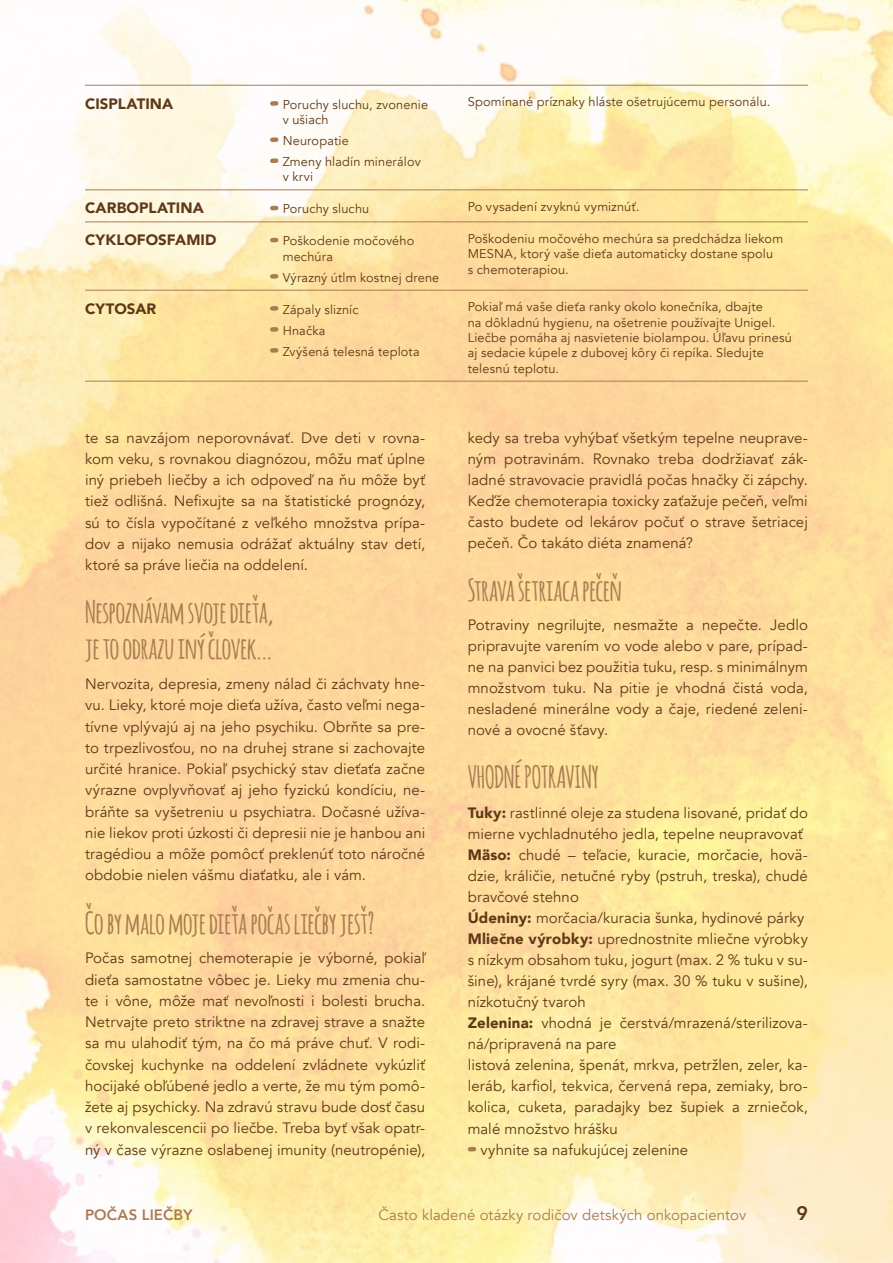
<style>
.page{position:relative;width:893px;height:1263px;background:#fff}
.page>*{position:absolute;margin:0;border:0;box-sizing:border-box;transform-origin:0 0}
.t1{font:700 30px/36.3px "Amatic";letter-spacing:-.005em;color:#a97c51}
.t2{font:800 19.5px "Avenir";color:#5f3916}
.t3{font:15px/21.3px "Avenir";letter-spacing:.005em;color:#5f3916;text-align:justify}
.t4{font:15px "Avenir";letter-spacing:.005em;color:#a97c51}
.t5{font:900 15px "Avenir";letter-spacing:.005em;color:#5f3916}
.t6{font:800 15px "Avenir";letter-spacing:.005em;color:#a97c51}
.t7{font:12.75px/15.3px "Avenir";letter-spacing:.015em;color:#5f3916}
.s1{font-weight:900}
</style>
<div class="page">
<img style="left:0;top:0;width:893px;height:1263px">
<svg style="left:470px;top:1147px;width:4px;height:4px"></svg>
<hr style="left:85px;top:85px;width:168px;height:1px;background:#a97c51">
<svg style="left:253px;top:85px;width:17px;height:1px"></svg>
<hr style="left:270px;top:85px;width:181px;height:1px;background:#a97c51">
<svg style="left:451px;top:85px;width:17px;height:1px"></svg>
<hr style="left:468px;top:85px;width:340px;height:1px;background:#a97c51">
<hr style="left:85px;top:190px;width:168px;height:1px;background:#a97c51">
<svg style="left:253px;top:190px;width:17px;height:1px"></svg>
<hr style="left:270px;top:190px;width:181px;height:1px;background:#a97c51">
<svg style="left:451px;top:190px;width:17px;height:1px"></svg>
<hr style="left:468px;top:190px;width:340px;height:1px;background:#a97c51">
<hr style="left:85px;top:222px;width:168px;height:1px;background:#a97c51">
<svg style="left:253px;top:222px;width:17px;height:1px"></svg>
<hr style="left:270px;top:222px;width:181px;height:1px;background:#a97c51">
<svg style="left:451px;top:222px;width:17px;height:1px"></svg>
<hr style="left:468px;top:222px;width:340px;height:1px;background:#a97c51">
<hr style="left:85px;top:290px;width:168px;height:1px;background:#a97c51">
<svg style="left:253px;top:290px;width:17px;height:1px"></svg>
<hr style="left:270px;top:290px;width:181px;height:1px;background:#a97c51">
<svg style="left:451px;top:290px;width:17px;height:1px"></svg>
<hr style="left:468px;top:290px;width:340px;height:1px;background:#a97c51">
<hr style="left:85px;top:381px;width:168px;height:1px;background:#a97c51">
<svg style="left:253px;top:381px;width:17px;height:1px"></svg>
<hr style="left:270px;top:381px;width:181px;height:1px;background:#a97c51">
<svg style="left:451px;top:381px;width:17px;height:1px"></svg>
<hr style="left:468px;top:381px;width:340px;height:1px;background:#a97c51">
<svg style="left:272px;top:101px;width:4px;height:5px"></svg>
<svg style="left:272px;top:137px;width:4px;height:5px"></svg>
<svg style="left:272px;top:158px;width:4px;height:5px"></svg>
<svg style="left:272px;top:206px;width:4px;height:4px"></svg>
<svg style="left:272px;top:238px;width:4px;height:4px"></svg>
<svg style="left:272px;top:274px;width:4px;height:5px"></svg>
<svg style="left:272px;top:306px;width:4px;height:5px"></svg>
<svg style="left:272px;top:327px;width:4px;height:5px"></svg>
<svg style="left:272px;top:348px;width:4px;height:5px"></svg>
<p class="t5" style="left:85px;top:91px;width:90px">CISPLATINA</p>
<p class="t7" style="left:283px;top:97px;width:147px">Poruchy sluchu, zvonenie v ušiach</p>
<p class="t7" style="left:283px;top:130px;width:140px;line-height:21px">Neuropatie<br>Zmeny hladín minerálov</p>
<p class="t7" style="left:283px;top:170px;width:32px">v krvi</p>
<p class="t7" style="left:468px;top:95px;width:304px">Spomínané príznaky hláste ošetrujúcemu personálu.</p>
<p class="t5" style="left:85px;top:195px;width:120px">CARBOPLATINA</p>
<p class="t7" style="left:283px;top:202px;width:88px">Poruchy sluchu</p>
<p class="t7" style="left:468px;top:199px;width:173px">Po vysadení zvyknú vymiznúť.</p>
<p class="t5" style="left:85px;top:227px;width:133px">CYKLOFOSFAMID</p>
<p class="t7" style="left:283px;top:234px;width:133px">Poškodenie močového mechúra</p>
<p class="t7" style="left:283px;top:270px;width:158px">Výrazný útlm kostnej drene</p>
<p class="t7" style="left:468px;top:231px;width:317px">Poškodeniu močového mechúra sa predchádza liekom<br>MESNA, ktorý vaše dieťa automaticky dostane spolu<br>s chemoterapiou.</p>
<p class="t5" style="left:85px;top:296px;width:73px">CYTOSAR</p>
<p class="t7" style="left:283px;top:299px;width:139px;line-height:21px">Zápaly slizníc<br>Hnačka<br>Zvýšená telesná teplota</p>
<p class="t7" style="left:468px;top:300px;width:326px">Pokiaľ má vaše dieťa ranky okolo konečníka, dbajte<br>na dôkladnú hygienu, na ošetrenie používajte Unigel.<br>Liečbe pomáha aj nasvietenie biolampou. Úľavu prinesú aj sedacie kúpele z dubovej kôry či repíka. Sledujte telesnú teplotu.</p>
<p class="t3" style="left:85px;top:427px;width:342px">te sa navzájom neporovnávať. Dve deti v rovna&shy;kom veku, s rovnakou diagnózou, môžu mať úplne iný priebeh liečby a ich odpoveď na ňu môže byť tiež odlišná. Nefixujte sa na štatistické prognózy, sú to čísla vypočítané z veľkého množstva prípa&shy;dov a nijako nemusia odrážať aktuálny stav detí, ktoré sa práve liečia na oddelení.</p>
<h1 class="t1" style="left:85px;top:593px;width:190px">Nespoznávam svoje dieťa, jetoodrazu iný človek...</h1>
<p class="t3" style="left:85px;top:674px;width:342px">Nervozita, depresia, zmeny nálad či záchvaty hne&shy;vu. Lieky, ktoré moje dieťa užíva, často veľmi nega&shy;tívne vplývajú aj na jeho psychiku. Obrňte sa pre&shy;to trpezlivosťou, no na druhej strane si zachovajte určité hranice. Pokiaľ psychický stav dieťaťa začne výrazne ovplyvňovať aj jeho fyzickú kondíciu, ne&shy;bráňte sa vyšetreniu u psychiatra. Dočasné užíva&shy;nie liekov proti úzkosti či depresii nie je hanbou ani tragédiou a môže pomôcť preklenúť toto náročné obdobie nielen vášmu diaťatku, ale i vám.</p>
<h1 class="t1" style="left:85px;top:903px;width:291px">Čobymalo moje dieťa počas liečby jesť?</h1>
<p class="t3" style="left:85px;top:948px;width:342px">Počas samotnej chemoterapie je výborné, pokiaľ dieťa samostatne vôbec je. Lieky mu zmenia chu&shy;te i vône, môže mať nevoľnosti i bolesti brucha.<br>Netrvajte preto striktne na zdravej strave a snažte sa mu ulahodiť tým, na čo má práve chuť. V rodi&shy;čovskej kuchynke na oddelení zvládnete vykúzliť hocijaké obľúbené jedlo a verte, že mu tým pomô&shy;žete aj psychicky. Na zdravú stravu bude dosť času v rekonvalescencii po liečbe. Treba byť však opatr&shy;ný v čase výrazne oslabenej imunity (neutropénie),</p>
<p class="t3" style="left:468px;top:427px;width:342px">kedy sa treba vyhýbať všetkým tepelne neuprave&shy;ným potravinám. Rovnako treba dodržiavať zák&shy;ladné stravovacie pravidlá počas hnačky či zápchy.<br>Keďže chemoterapia toxicky zaťažuje pečeň, veľmi často budete od lekárov počuť o strave šetriacej pečeň. Čo takáto diéta znamená?</p>
<h1 class="t1" style="left:468px;top:570px;width:156px">Strava šetriaca pečeň</h1>
<p class="t3" style="left:468px;top:615px;width:342px">Potraviny negrilujte, nesmažte a nepečte. Jedlo pripravujte varením vo vode alebo v pare, prípad&shy;ne na panvici bez použitia tuku, resp. s minimálnym množstvom tuku. Na pitie je vhodná čistá voda, nesladené minerálne vody a čaje, riedené zeleni&shy;nové a ovocné šťavy.</p>
<h1 class="t1" style="left:468px;top:758px;width:132px">VHODNÉ POTRAVINY</h1>
<p class="t3" style="left:468px;top:802px;width:342px"><span class="s1">Tuky:</span> rastlinné oleje za studena lisované, pridať do</p>
<p class="t3" style="left:468px;top:823px;width:337px">mierne vychladnutého jedla, tepelne neupravovať</p>
<p class="t3" style="left:468px;top:844px;width:342px"><span class="s1">Mäso:</span> chudé – teľacie, kuracie, morčacie, hovä-</p>
<p class="t3" style="left:468px;top:865px;width:342px">dzie, králičie, netučné ryby (pstruh, treska), chudé</p>
<p class="t3" style="left:468px;top:886px;width:113px">bravčové stehno</p>
<p class="t3" style="left:468px;top:908px;width:338px"><span class="s1">Údeniny:</span> morčacia/kuracia šunka, hydinové párky</p>
<p class="t3" style="left:468px;top:929px;width:342px"><span class="s1">Mliečne výrobky:</span> uprednostnite mliečne výrobky</p>
<p class="t3" style="left:468px;top:950px;width:342px">s nízkym obsahom tuku, jogurt (max. 2 % tuku v su-</p>
<p class="t3" style="left:468px;top:971px;width:342px">šine), krájané tvrdé syry (max. 30 % tuku v sušine),</p>
<p class="t3" style="left:468px;top:992px;width:120px">nízkotučný tvaroh</p>
<p class="t3" style="left:468px;top:1013px;width:342px"><span class="s1">Zelenina:</span> vhodná je čerstvá/mrazená/sterilizova-</p>
<p class="t3" style="left:468px;top:1034px;width:150px">ná/pripravená na pare</p>
<p class="t3" style="left:468px;top:1055px;width:342px">listová zelenina, špenát, mrkva, petržlen, zeler, ka-</p>
<p class="t3" style="left:468px;top:1076px;width:342px">leráb, karfiol, tekvica, červená repa, zemiaky, bro-</p>
<p class="t3" style="left:468px;top:1097px;width:342px">kolica, cuketa, paradajky bez šupiek a zrniečok,</p>
<p class="t3" style="left:468px;top:1118px;width:152px">malé množstvo hrášku</p>
<p class="t3" style="left:480px;top:1139px;width:209px">vyhnite sa nafukujúcej zelenine</p>
<p class="t6" style="left:85px;top:1203px;width:109px">POČAS LIEČBY</p>
<p class="t4" style="left:378px;top:1206px;width:369px">Často kladené otázky rodičov detských onkopacientov</p>
<h2 class="t2" style="left:796px;top:1198px;width:13px">9</h2>
</div>
